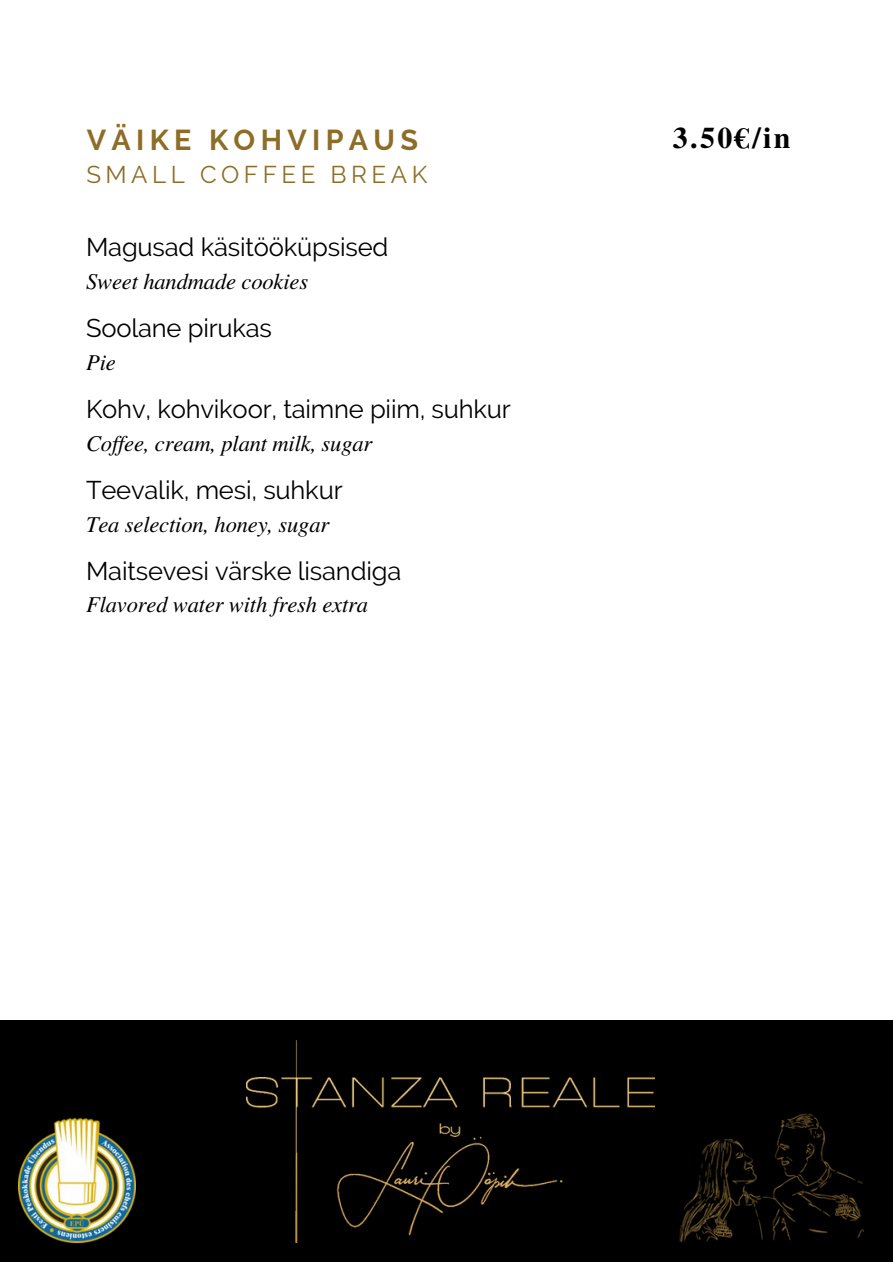
<style>
.page{position:relative;width:893px;height:1264px;background:#fff}
.page>*{position:absolute;margin:0;border:0;box-sizing:border-box;transform-origin:0 0}
.t1{font:700 29.85px "Te X Gyre Termes";color:#000}
.t2{font:700 28.65px "Raleway";letter-spacing:.185em;color:#8d6d27}
.t3{font:25.5px "Raleway";letter-spacing:-.005em;color:#000}
.t4{font:24.15px "Raleway";letter-spacing:.185em;color:#8d6d27}
.t5{font:italic 22.5px "Te X Gyre Termes";letter-spacing:-.005em;color:#000}
</style>
<div class="page">
<div style="left:0;top:1020px;width:892px;height:241px;background:#000"></div>
<div style="left:246px;top:1040px;width:408px;height:202px;background:#000"></div>
<img style="left:19px;top:1117px;width:117px;height:125px">
<img style="left:667px;top:1100px;width:214px;height:162px">
<p class="t2" style="left:87px;top:123px;width:333px">VÄIKE KOHVIPAUS</p>
<p class="t4" style="left:86px;top:160px;width:342px">SMALL COFFEE BREAK</p>
<p class="t3" style="left:86px;top:232px;width:304px">Magusad käsitööküpsised</p>
<p class="t5" style="left:86px;top:265px;width:223px">Sweet handmade cookies</p>
<p class="t3" style="left:86px;top:313px;width:187px">Soolane pirukas</p>
<p class="t5" style="left:86px;top:345px;width:31px">Pie</p>
<p class="t3" style="left:86px;top:394px;width:426px">Kohv, kohvikoor, taimne piim, suhkur</p>
<p class="t5" style="left:86px;top:426px;width:288px">Cof ee, cream, plant milk, sugar</p>
<p class="t3" style="left:86px;top:475px;width:258px">Teevalik, mesi, suhkur</p>
<p class="t5" style="left:86px;top:507px;width:245px">Tea selection, honey, sugar</p>
<p class="t3" style="left:86px;top:556px;width:317px">Maitsevesi värske lisandiga</p>
<p class="t5" style="left:86px;top:588px;width:283px">Flavored water with fresh extra</p>
<p class="t1" style="left:672px;top:114px;width:119px">3.50€/in</p>
</div>
